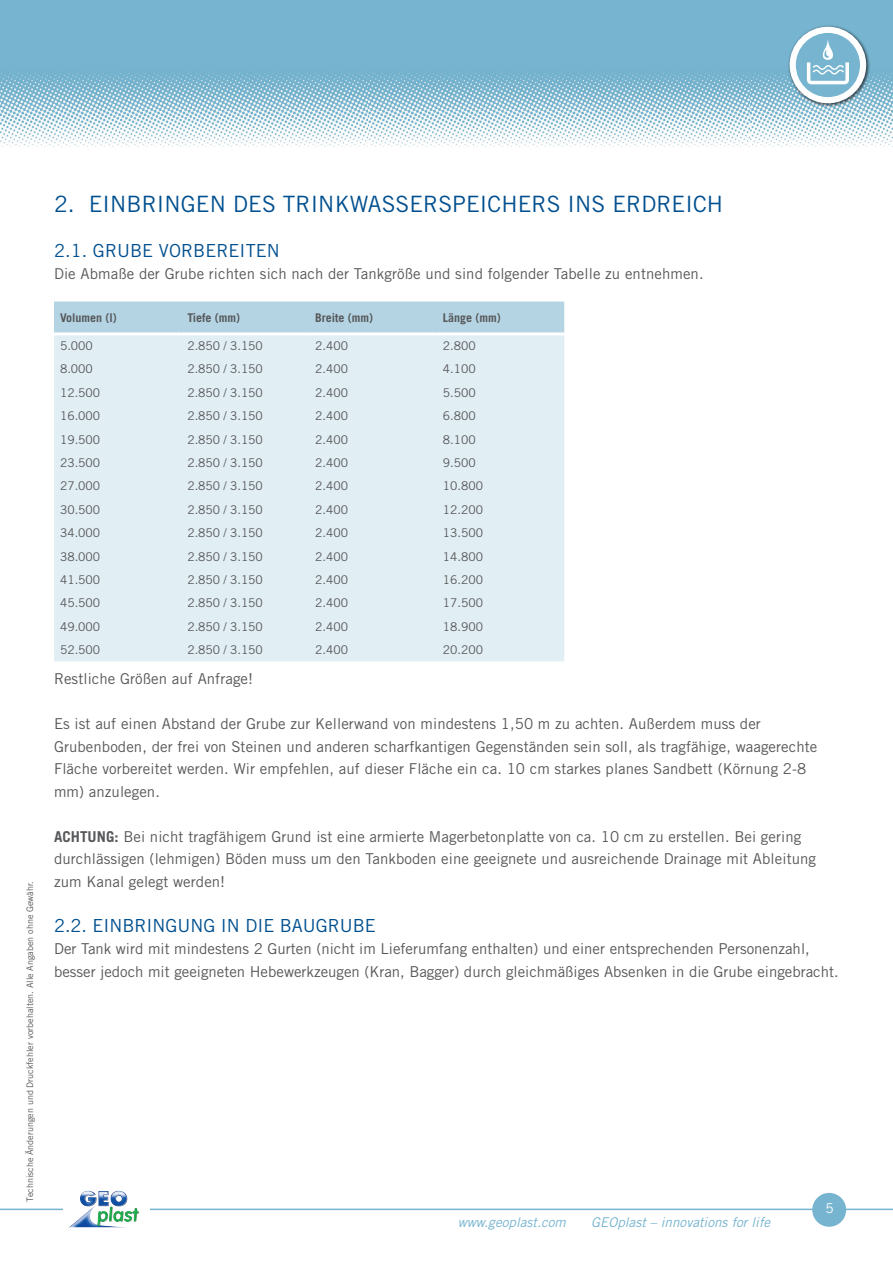
<style>
.page{position:relative;width:893px;height:1263px;background:#fff}
.page>*{position:absolute;margin:0;border:0;box-sizing:border-box;transform-origin:0 0}
.t1{font:22.5px "Trade Gothic LT Std";letter-spacing:.005em;color:#004f8f}
.t2{font:18px "Trade Gothic LT Std";color:#004f8f}
.t3{font:15px/22.5px "Trade Gothic LT Std";letter-spacing:.005em;color:#57585a}
.t4{font:700 15px "Trade Gothic LT Std";color:#57585a}
.t5{font:italic 13.5px "Trade Gothic LT Std";color:#76b4cf}
.t6{font:13.5px "Trade Gothic LT Std";color:#fff}
.t7{font:12px "Trade Gothic LT Std";color:#57585a}
.t8{font:700 12px "Trade Gothic LT Std";color:#57585a}
.t9{font:9px "Trade Gothic LT Std";color:#57585a}
.s1{font-weight:700}
</style>
<div class="page">
<hr style="left:0;top:1208px;width:893px;height:2px;background:#76b4cf">
<div style="left:812px;top:1193px;width:34px;height:34px;background:#76b4cf;border-radius:50%"></div>
<div style="left:64px;top:1189px;width:86px;height:38px;background:#fff"></div>
<img style="left:69px;top:1191px;width:59px;height:36px">
<img style="left:0;top:64px;width:369px;height:82px">
<img style="left:369px;top:64px;width:382px;height:82px">
<img style="left:751px;top:64px;width:142px;height:81px">
<div style="left:0;top:0;width:893px;height:64px;background:#76b4cf"></div>
<img style="left:787px;top:25px;width:84px;height:84px">
<div style="left:790px;top:27px;width:76px;height:76px;background:#fff;border-radius:50%"></div>
<div style="left:796px;top:33px;width:64px;height:64px;background:#76b4cf;border-radius:50%"></div>
<svg style="left:807px;top:39px;width:42px;height:45px"></svg>
<div style="left:54px;top:302px;width:510px;height:30px;background:#b4d4e4"></div>
<div style="left:54px;top:335px;width:510px;height:326px;background:#e1eef4"></div>
<p class="t9" style="left:24px;top:1202px;width:322px;rotate:-90deg">Technische Änderungen und Druckfehler vorbehalten. Alle Angaben ohne Gewähr.</p>
<h1 class="t1" style="left:54px;top:190px;width:671px">2. Einbringen des Trinkwasserspeichers ins Erdreich</h1>
<p class="t2" style="left:54px;top:239px;width:227px">2.1. Grube vorbereiten</p>
<p class="t3" style="left:54px;top:262px;width:651px">Die Abmaße der Grube richten sich nach der Tankgröße und sind folgender Tabelle zu entnehmen.</p>
<p class="t8" style="left:60px;top:310px;width:58px">Volumen (l)</p>
<p class="t8" style="left:188px;top:310px;width:54px">Tiefe (mm)</p>
<p class="t8" style="left:315px;top:310px;width:59px">Breite (mm)</p>
<p class="t8" style="left:443px;top:310px;width:59px">Länge (mm)</p>
<p class="t7" style="left:60px;top:338px;width:34px">5.000</p>
<p class="t7" style="left:188px;top:338px;width:77px">2.850 / 3.150</p>
<p class="t7" style="left:315px;top:338px;width:34px">2.400</p>
<p class="t7" style="left:443px;top:338px;width:34px">2.800</p>
<p class="t7" style="left:60px;top:362px;width:34px">8.000</p>
<p class="t7" style="left:188px;top:362px;width:77px">2.850 / 3.150</p>
<p class="t7" style="left:315px;top:362px;width:34px">2.400</p>
<p class="t7" style="left:443px;top:362px;width:34px">4.100</p>
<p class="t7" style="left:60px;top:385px;width:42px">12.500</p>
<p class="t7" style="left:188px;top:385px;width:77px">2.850 / 3.150</p>
<p class="t7" style="left:315px;top:385px;width:34px">2.400</p>
<p class="t7" style="left:443px;top:385px;width:34px">5.500</p>
<p class="t7" style="left:60px;top:409px;width:42px">16.000</p>
<p class="t7" style="left:188px;top:409px;width:77px">2.850 / 3.150</p>
<p class="t7" style="left:315px;top:409px;width:34px">2.400</p>
<p class="t7" style="left:443px;top:409px;width:34px">6.800</p>
<p class="t7" style="left:60px;top:432px;width:42px">19.500</p>
<p class="t7" style="left:188px;top:432px;width:77px">2.850 / 3.150</p>
<p class="t7" style="left:315px;top:432px;width:34px">2.400</p>
<p class="t7" style="left:443px;top:432px;width:34px">8.100</p>
<p class="t7" style="left:60px;top:455px;width:42px">23.500</p>
<p class="t7" style="left:188px;top:455px;width:77px">2.850 / 3.150</p>
<p class="t7" style="left:315px;top:455px;width:34px">2.400</p>
<p class="t7" style="left:443px;top:455px;width:34px">9.500</p>
<p class="t7" style="left:60px;top:479px;width:42px">27.000</p>
<p class="t7" style="left:188px;top:479px;width:77px">2.850 / 3.150</p>
<p class="t7" style="left:315px;top:479px;width:34px">2.400</p>
<p class="t7" style="left:443px;top:479px;width:42px">10.800</p>
<p class="t7" style="left:60px;top:502px;width:42px">30.500</p>
<p class="t7" style="left:188px;top:502px;width:77px">2.850 / 3.150</p>
<p class="t7" style="left:315px;top:502px;width:34px">2.400</p>
<p class="t7" style="left:443px;top:502px;width:42px">12.200</p>
<p class="t7" style="left:60px;top:526px;width:42px">34.000</p>
<p class="t7" style="left:188px;top:526px;width:77px">2.850 / 3.150</p>
<p class="t7" style="left:315px;top:526px;width:34px">2.400</p>
<p class="t7" style="left:443px;top:526px;width:42px">13.500</p>
<p class="t7" style="left:60px;top:549px;width:42px">38.000</p>
<p class="t7" style="left:188px;top:549px;width:77px">2.850 / 3.150</p>
<p class="t7" style="left:315px;top:549px;width:34px">2.400</p>
<p class="t7" style="left:443px;top:549px;width:42px">14.800</p>
<p class="t7" style="left:60px;top:572px;width:42px">41.500</p>
<p class="t7" style="left:188px;top:572px;width:77px">2.850 / 3.150</p>
<p class="t7" style="left:315px;top:572px;width:34px">2.400</p>
<p class="t7" style="left:443px;top:572px;width:42px">16.200</p>
<p class="t7" style="left:60px;top:596px;width:42px">45.500</p>
<p class="t7" style="left:188px;top:596px;width:77px">2.850 / 3.150</p>
<p class="t7" style="left:315px;top:596px;width:34px">2.400</p>
<p class="t7" style="left:443px;top:596px;width:42px">17.500</p>
<p class="t7" style="left:60px;top:619px;width:42px">49.000</p>
<p class="t7" style="left:188px;top:619px;width:77px">2.850 / 3.150</p>
<p class="t7" style="left:315px;top:619px;width:34px">2.400</p>
<p class="t7" style="left:443px;top:619px;width:42px">18.900</p>
<p class="t7" style="left:60px;top:642px;width:42px">52.500</p>
<p class="t7" style="left:188px;top:642px;width:77px">2.850 / 3.150</p>
<p class="t7" style="left:315px;top:642px;width:34px">2.400</p>
<p class="t7" style="left:443px;top:642px;width:42px">20.200</p>
<p class="t3" style="left:54px;top:667px;width:201px">Restliche Größen auf Anfrage!</p>
<p class="t3" style="left:54px;top:712px;width:765px">Es ist auf einen Abstand der Grube zur Kellerwand von mindestens 1,50 m zu achten. Außerdem muss der Grubenboden, der frei von Steinen und anderen scharfkantigen Gegenständen sein soll, als tragfähige, waagerechte Fläche vorbereitet werden. Wir empfehlen, auf dieser Fläche ein ca. 10 cm starkes planes Sandbett (Körnung 2-8 mm) anzulegen.</p>
<p class="t4" style="left:54px;top:827px;width:18px">Achtung</p>
<p class="t3" style="left:54px;top:825px;width:764px;text-indent:61px"><span class="s1">:</span> Bei nicht tragfähigem Grund ist eine armierte Magerbetonplatte von ca. 10 cm zu erstellen. Bei gering durchlässigen (lehmigen) Böden muss um den Tankboden eine geeignete und ausreichende Drainage mit Ableitung zum Kanal gelegt werden!</p>
<p class="t2" style="left:54px;top:914px;width:323px">2.2. Einbringung in die Baugrube</p>
<p class="t3" style="left:54px;top:937px;width:786px">Der Tank wird mit mindestens 2 Gurten (nicht im Lieferumfang enthalten) und einer entsprechenden Personenzahl, besser jedoch mit geeigneten Hebewerkzeugen (Kran, Bagger) durch gleichmäßiges Absenken in die Grube eingebracht.</p>
<p class="t5" style="left:458px;top:1213px;width:110px">www.geoplast.com</p>
<p class="t5" style="left:591px;top:1213px;width:181px">GEOplast – innovations for life</p>
<p class="t6" style="left:825px;top:1200px;width:10px">5</p>
</div>
